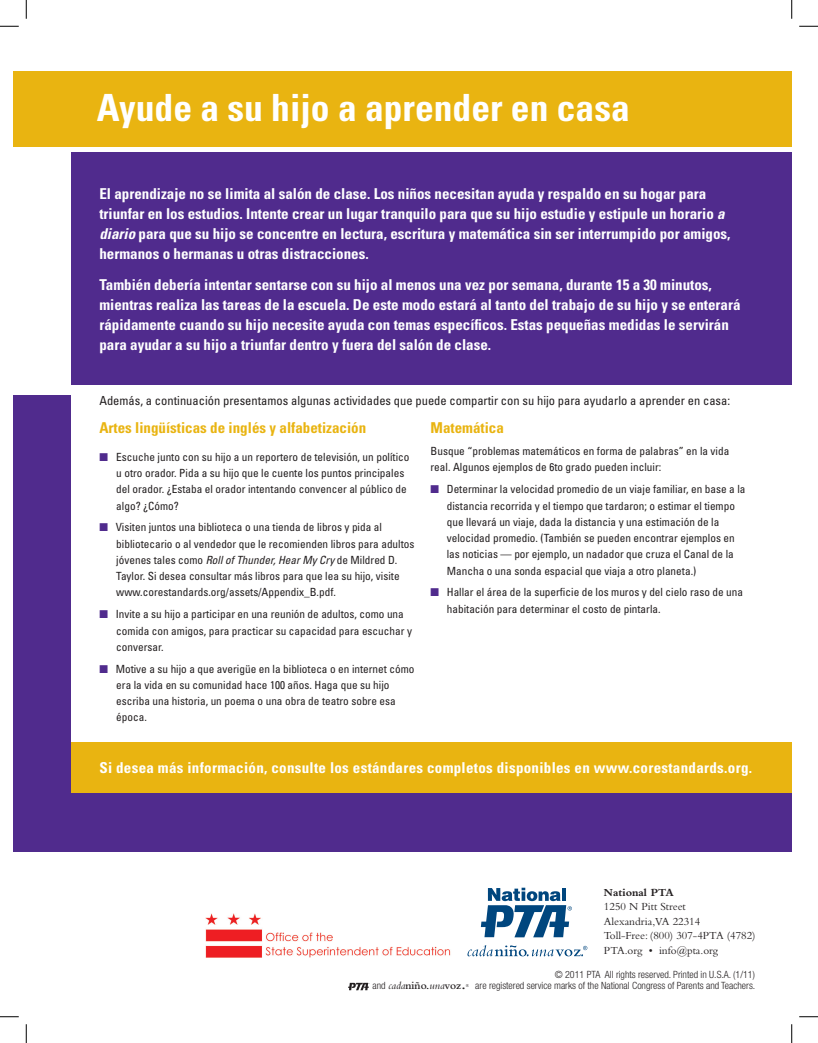
<style>
.page{position:relative;width:818px;height:1043px;background:#fff}
.page>*{position:absolute;margin:0;border:0;box-sizing:border-box;transform-origin:0 0}
.t1{font:700 condensed 37.5px "Univers LT Std";color:#fff}
.t2{font:700 condensed 15px/20px "Univers LT Std";color:#fff}
.t3{font:700 condensed 15px "Univers LT Std";letter-spacing:.02em;color:#fff}
.t4{font:700 condensed 15px "Univers LT Std";color:#e9b411}
.t5{font:condensed 12.5px "Univers LT Std";color:#231f20}
.t6{font:condensed 11.25px/16.2px "Univers LT Std";color:#231f20}
.t7{font:11.25px/14.4px "Bembo Std";color:#231f20}
.t8{font:600 11.25px "Bembo Std";color:#231f20}
.t9{font:700 11.25px "Bembo Std";color:#231f20}
.t10{font:300 condensed 10px "Helvetica Neue LT Std";color:#231f20}
.s1{font-style:italic}
.s2{color:#502b8d}
.s3{font-family:"Helvetica Neue LT Std";font-weight:300;font-stretch:condensed;font-size:10px}
.s4{font-weight:400;font-style:italic}
.s5{font-size:15px}
</style>
<div class="page">
<div style="left:13px;top:71px;width:593px;height:75px;background:#e9b411"></div>
<div style="left:13px;top:395px;width:778px;height:457px;background:#502b8d"></div>
<div style="left:71px;top:359px;width:720px;height:383px;background:#fff"></div>
<div style="left:71px;top:742px;width:720px;height:51px;background:#e9b411"></div>
<div style="left:71px;top:152px;width:720px;height:233px;background:#502b8d"></div>
<div style="left:63px;top:71px;width:728px;height:75px;background:#e9b411"></div>
<svg style="left:348px;top:982px;width:21px;height:8px"></svg>
<svg style="left:481px;top:887px;width:91px;height:50px"></svg>
<svg style="left:467px;top:945px;width:120px;height:11px"></svg>
<img style="left:205px;top:913px;width:246px;height:45px">
<svg style="left:0;top:25px;width:19px;height:2px"></svg>
<svg style="left:799px;top:25px;width:19px;height:2px"></svg>
<svg style="left:0;top:1016px;width:19px;height:1px"></svg>
<svg style="left:799px;top:1016px;width:19px;height:1px"></svg>
<svg style="left:25px;top:0;width:2px;height:19px"></svg>
<svg style="left:25px;top:1024px;width:2px;height:18px"></svg>
<svg style="left:791px;top:0;width:1px;height:19px"></svg>
<svg style="left:791px;top:1024px;width:1px;height:18px"></svg>
<h1 class="t1" style="left:97px;top:84px;width:534px">Ayude a su hijo a aprender en casa</h1>
<p class="t2" style="left:99px;top:183px;width:632px">El aprendizaje no se limita al salón de clase. Los niños necesitan ayuda y respaldo en su hogar para triunfar en los estudios. Intente crear un lugar tranquilo para que su hijo estudie y estipule un horario <span class="s1">a diario</span> para que su hijo se concentre en lectura, escritura y matemática sin ser interrumpido por amigos, hermanos o hermanas u otras distracciones.</p>
<p class="t2" style="left:99px;top:274px;width:642px">También debería intentar sentarse con su hijo al menos una vez por semana, durante 15 a 30 minutos, mientras realiza las tareas de la escuela. De este modo estará al tanto del trabajo de su hijo y se enterará rápidamente cuando su hijo necesite ayuda con temas específicos. Estas pequeñas medidas le servirán para ayudar a su hijo a triunfar dentro y fuera del salón de clase.</p>
<p class="t5" style="left:99px;top:392px;width:632px">Además, a continuación presentamos algunas actividades que puede compartir con su hijo para ayudarlo a aprender en casa:</p>
<h2 class="t4" style="left:99px;top:419px;width:268px">Artes lingüísticas de inglés y alfabetización</h2>
<p class="t6" style="left:116px;top:448px;width:295px;text-indent:-17px"><span class="s2">■</span> Escuche junto con su hijo a un reportero de televisión, un político u otro orador. Pida a su hijo que le cuente los puntos principales del orador. ¿Estaba el orador intentando convencer al público de algo? ¿Cómo?</p>
<p class="t6" style="left:116px;top:519px;width:300px;text-indent:-17px"><span class="s2">■</span> Visiten juntos una biblioteca o una tienda de libros y pida al bibliotecario o al vendedor que le recomienden libros para adultos jóvenes tales como <span class="s1">Roll of Thunder, Hear My Cry</span> de Mildred D.<br>Taylor. Si desea consultar más libros para que lea su hijo, visite www.corestandards.org/assets/Appendix_B.pdf.</p>
<p class="t6" style="left:116px;top:606px;width:297px;text-indent:-17px"><span class="s2">■</span> Invite a su hijo a participar en una reunión de adultos, como una comida con amigos, para practicar su capacidad para escuchar y conversar.</p>
<p class="t6" style="left:116px;top:660px;width:300px;text-indent:-17px"><span class="s2">■</span> Motive a su hijo a que averigüe en la biblioteca o en internet cómo era la vida en su comunidad hace 100 años. Haga que su hijo escriba una historia, un poema o una obra de teatro sobre esa época.</p>
<h2 class="t4" style="left:430px;top:419px;width:75px">Matemática</h2>
<p class="t6" style="left:430px;top:443px;width:300px">Busque “problemas matemáticos en forma de palabras” en la vida real. Algunos ejemplos de 6to grado pueden incluir:</p>
<p class="t6" style="left:447px;top:481px;width:300px;text-indent:-16px"><span class="s2">■</span> Determinar la velocidad promedio de un viaje familiar, en base a la distancia recorrida y el tiempo que tardaron; o estimar el tiempo que llevará un viaje, dada la distancia y una estimación de la velocidad promedio. (También se pueden encontrar ejemplos en las noticias — por ejemplo, un nadador que cruza el Canal de la Mancha o una sonda espacial que viaja a otro planeta.)</p>
<p class="t6" style="left:447px;top:584px;width:298px;text-indent:-16px"><span class="s2">■</span> Hallar el área de la superficie de los muros y del cielo raso de una habitación para determinar el costo de pintarla.</p>
<h2 class="t3" style="left:99px;top:758px;width:654px">Si desea más información, consulte los estándares completos disponibles en www.corestandards.org.</h2>
<p class="t9" style="left:604px;top:886px;width:71px">National PTA</p>
<p class="t7" style="left:604px;top:899px;width:153px">1250 N Pitt Street<br>Alexandria,VA 22314<br>Toll-Free: (800) 307-4PTA (4782)<br>PTA.org • info@pta.org</p>
<p class="t10" style="left:554px;top:968px;width:202px">© 2011 PTA All rights reserved. Printed in U.S.A. (1/11)</p>
<p class="t8" style="left:372px;top:979px;width:95px"><span class="s3">and</span> <span class="s4">cada</span>niño.<span class="s4">una</span>voz<span class="s5">.</span></p>
<p class="t10" style="left:465px;top:980px;width:291px"><sup>®</sup> are registered service marks of the National Congress of Parents and Teachers.</p>
</div>
